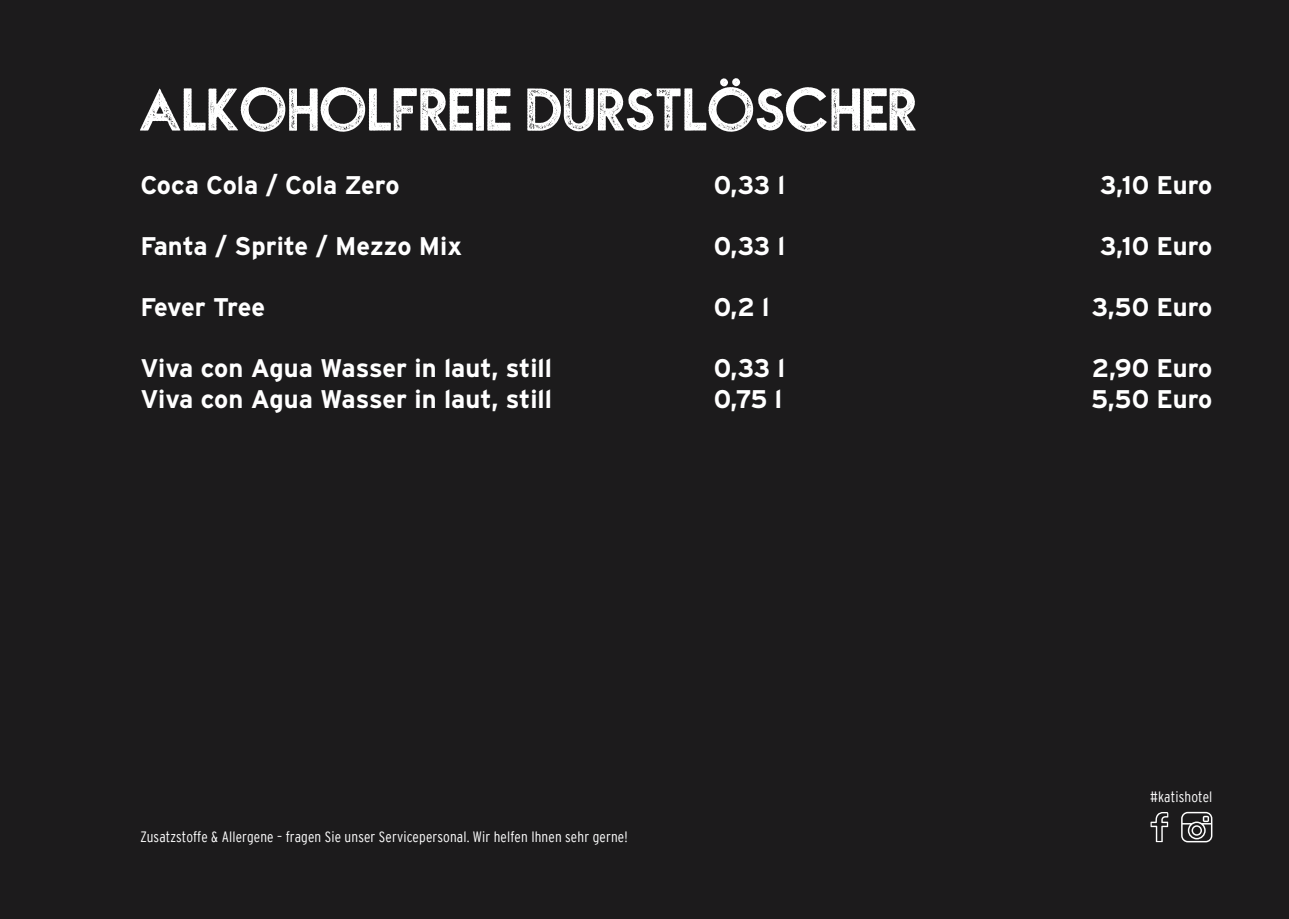
<style>
.page{position:relative;width:1289px;height:919px;background:#fff}
.page>*{position:absolute;margin:0;border:0;box-sizing:border-box;transform-origin:0 0}
.t1{font:700 67.5px "NOVASTAMP";letter-spacing:.02em;color:#fff}
.t2{font:700 25.5px "Interstate";color:#fff}
.t3{font:300 condensed 15px "Interstate";letter-spacing:.01em;color:#fff}
</style>
<div class="page">
<div style="left:0;top:0;width:1288px;height:918px;background:#1c1b1c"></div>
<svg style="left:1150px;top:812px;width:18px;height:30px"></svg>
<svg style="left:1181px;top:811px;width:31px;height:31px"></svg>
<h1 class="t1" style="left:140px;top:72px;width:778px">ALKOHOLFREIE DURSTLÖSCHER</h1>
<p class="t2" style="left:140px;top:170px;width:261px">Coca Cola / Cola Zero</p>
<p class="t2" style="left:713px;top:170px;width:73px">0,33 l</p>
<p class="t2" style="left:1100px;top:170px;width:114px">3,10 Euro</p>
<p class="t2" style="left:140px;top:231px;width:323px">Fanta / Sprite / Mezzo Mix</p>
<p class="t2" style="left:713px;top:231px;width:73px">0,33 l</p>
<p class="t2" style="left:1100px;top:231px;width:114px">3,10 Euro</p>
<p class="t2" style="left:140px;top:293px;width:126px">Fever Tree</p>
<p class="t2" style="left:713px;top:293px;width:57px">0,2 l</p>
<p class="t2" style="left:1091px;top:293px;width:122px">3,50 Euro</p>
<p class="t2" style="left:140px;top:354px;width:413px">Viva con Agua Wasser in laut, still</p>
<p class="t2" style="left:713px;top:354px;width:73px">0,33 l</p>
<p class="t2" style="left:1091px;top:354px;width:122px">2,90 Euro</p>
<p class="t2" style="left:140px;top:384px;width:413px">Viva con Agua Wasser in laut, still</p>
<p class="t2" style="left:713px;top:384px;width:70px">0,75 l</p>
<p class="t2" style="left:1091px;top:384px;width:123px">5,50 Euro</p>
<p class="t3" style="left:140px;top:828px;width:489px">Zusatzstoffe &amp; Allergene – fragen Sie unser Servicepersonal. Wir helfen Ihnen sehr gerne!</p>
<p class="t3" style="left:1150px;top:787px;width:64px">#katishotel</p>
</div>
